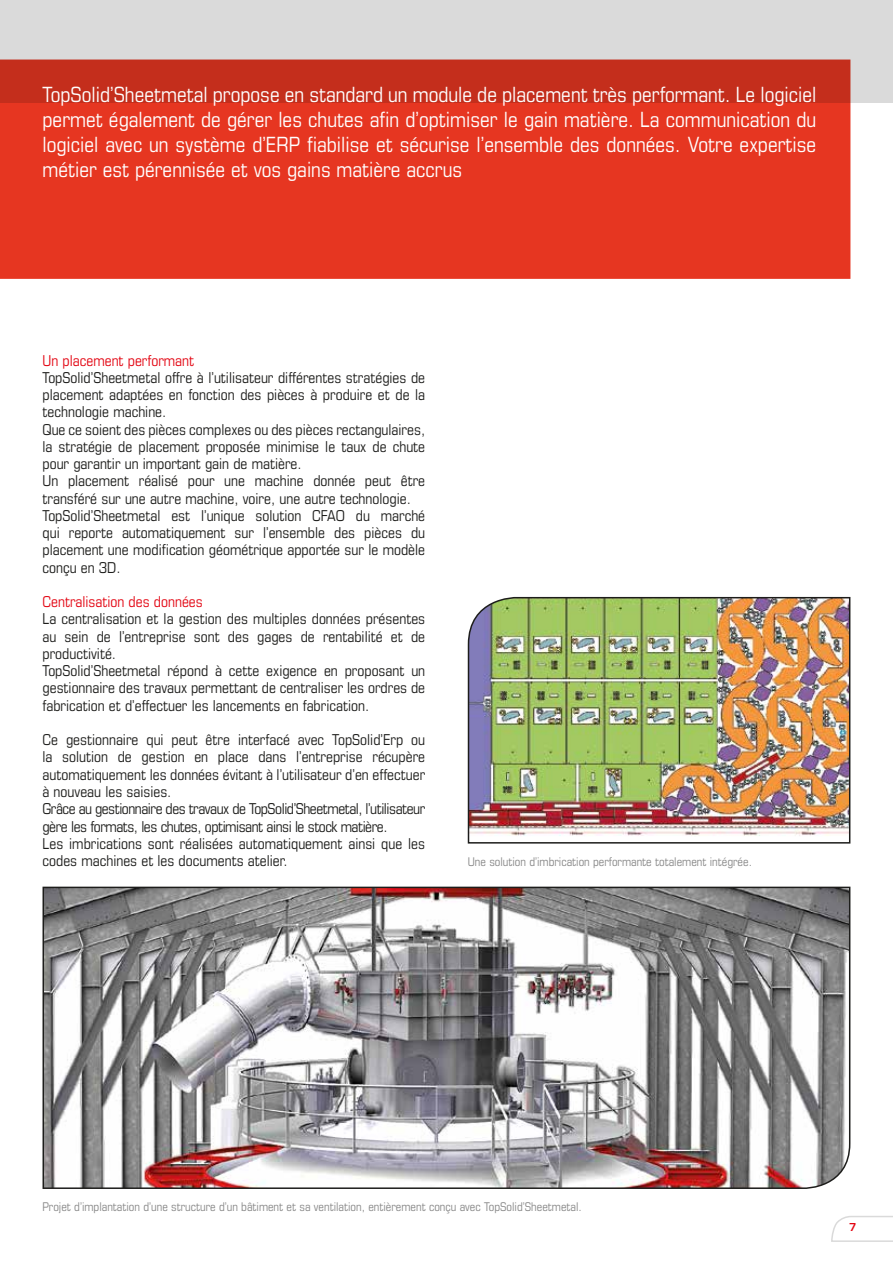
<style>
.page{position:relative;width:893px;height:1263px;background:#fff}
.page>*{position:absolute;margin:0;border:0;box-sizing:border-box;transform-origin:0 0}
.t1{font:condensed 21px/25.2px "Eurostile";color:#fff;text-align:justify}
.t2{font:condensed 15px/17.2px "Eurostile";color:#1d1d1b}
.t3{font:condensed 15px "Eurostile";color:#e30613}
.t4{font:condensed 12px "Eurostile";color:#878787}
.t5{font:700 12px "Eurostile";color:#e30613}
</style>
<div class="page">
<div style="left:0;top:0;width:893px;height:102px;background:#dadada"></div>
<svg style="left:831px;top:1216px;width:62px;height:26px"></svg>
<svg style="left:0;top:60px;width:850px;height:219px;background:#df3420"></svg>
<svg style="left:42px;top:886px;width:809px;height:303px"></svg>
<img style="left:467px;top:596px;width:384px;height:248px">
<p class="t1" style="left:43px;top:81px;width:775px">TopSolid’Sheetmetal propose en standard un module de placement très performant. Le logiciel permet également de gérer les chutes afin d’optimiser le gain matière. La communication du logiciel avec un système d’ERP fiabilise et sécurise l’ensemble des données. Votre expertise métier est pérennisée et vos gains matière accrus</p>
<p class="t3" style="left:43px;top:351px;width:153px">Un placement performant</p>
<p class="t2" style="left:43px;top:369px;width:384px">TopSolid’Sheetmetal offre à l’utilisateur différentes stratégies de placement adaptées en fonction des pièces à produire et de la technologie machine.<br>Que ce soient des pièces complexes ou des pièces rectangulaires, la stratégie de placement proposée minimise le taux de chute pour garantir un important gain de matière.<br>Un placement réalisé pour une machine donnée peut être transféré sur une autre machine, voire, une autre technologie.<br>TopSolid’Sheetmetal est l’unique solution CFAO du marché qui reporte automatiquement sur l’ensemble des pièces du placement une modification géométrique apportée sur le modèle conçu en 3D.</p>
<p class="t3" style="left:43px;top:593px;width:162px">Centralisation des données</p>
<p class="t2" style="left:43px;top:610px;width:384px">La centralisation et la gestion des multiples données présentes au sein de l’entreprise sont des gages de rentabilité et de productivité.<br>TopSolid’Sheetmetal répond à cette exigence en proposant un gestionnaire des travaux permettant de centraliser les ordres de fabrication et d’effectuer les lancements en fabrication.</p>
<p class="t2" style="left:43px;top:731px;width:384px">Ce gestionnaire qui peut être interfacé avec TopSolid’Erp ou la solution de gestion en place dans l’entreprise récupère automatiquement les données évitant à l’utilisateur d’en effectuer à nouveau les saisies.<br>Grâce au gestionnaire des travaux de TopSolid’Sheetmetal, l’utilisateur gère les formats, les chutes, optimisant ainsi le stock matière.<br>Les imbrications sont réalisées automatiquement ainsi que les codes machines et les documents atelier.</p>
<p class="t4" style="left:468px;top:854px;width:286px">Une solution d’imbrication performante totalement intégrée.</p>
<p class="t4" style="left:43px;top:1200px;width:541px">Projet d’implantation d’une structure d’un bâtiment et sa ventilation, entièrement conçu avec TopSolid’Sheetmetal.</p>
<p class="t5" style="left:849px;top:1221px;width:9px">7</p>
</div>
